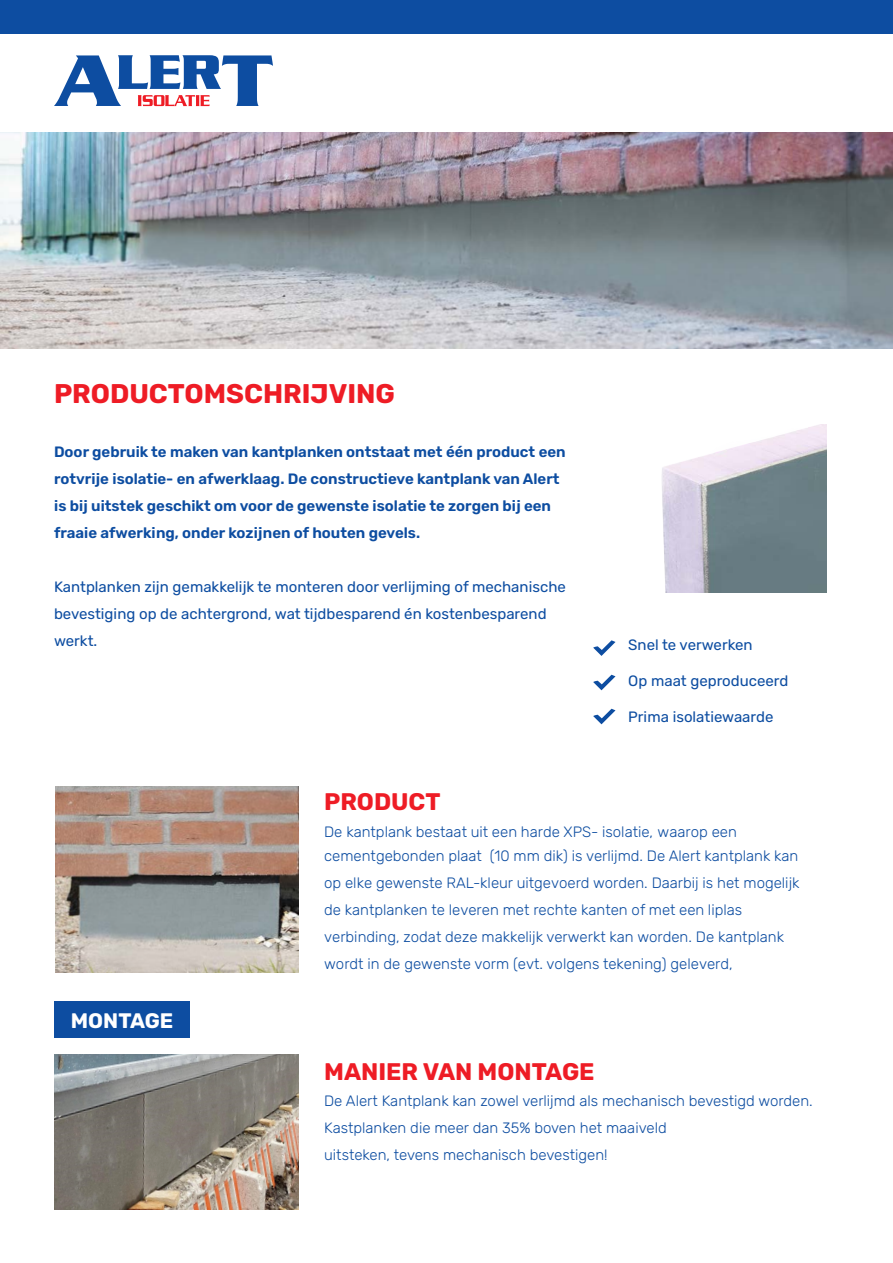
<style>
.page{position:relative;width:893px;height:1263px;background:#fff}
.page>*{position:absolute;margin:0;border:0;box-sizing:border-box;transform-origin:0 0}
.t1{font:700 27px "Rubik";color:#ee1c25}
.t2{font:700 24px "Rubik";color:#ee1c25}
.t3{font:700 21px "Rubik";color:#fff}
.t4{font:300 15px/27px "Rubik";color:#0d4da1}
.t5{font:600 15px/27px "Rubik";color:#0d4da1}
.t6{font:15px/27px "Rubik";color:#0d4da1}
</style>
<div class="page">
<div style="left:0;top:0;width:893px;height:34px;background:#0d4da1"></div>
<svg style="left:54px;top:55px;width:219px;height:51px"></svg>
<img style="left:0;top:132px;width:893px;height:217px">
<svg style="left:593px;top:640px;width:22px;height:16px"></svg>
<svg style="left:593px;top:675px;width:22px;height:15px"></svg>
<img style="left:662px;top:424px;width:165px;height:169px">
<img style="left:55px;top:787px;width:244px;height:186px">
<svg style="left:593px;top:709px;width:22px;height:15px"></svg>
<div style="left:54px;top:1002px;width:135px;height:36px;background:#0d4da1"></div>
<img style="left:54px;top:1055px;width:245px;height:154px">
<p class="t1" style="left:54px;top:379px;width:343px">PRODUCTOMSCHRIJVING</p>
<p class="t5" style="left:54px;top:439px;width:513px">Door gebruik te maken van kantplanken ontstaat met één product een rotvrije isolatie- en afwerklaag. De constructieve kantplank van Alert is bij uitstek geschikt om voor de gewenste isolatie te zorgen bij een fraaie afwerking, onder kozijnen of houten gevels.</p>
<p class="t6" style="left:54px;top:574px;width:513px">Kantplanken zijn gemakkelijk te monteren door verlijming of mechanische bevestiging op de achtergrond, wat tijdbesparend én kostenbesparend werkt.</p>
<p class="t6" style="left:628px;top:631px;width:126px">Snel te verwerken</p>
<p class="t6" style="left:628px;top:667px;width:162px">Op maat geproduceerd</p>
<p class="t6" style="left:628px;top:703px;width:147px">Prima isolatiewaarde</p>
<p class="t3" style="left:71px;top:1009px;width:104px">MONTAGE</p>
<p class="t2" style="left:324px;top:789px;width:118px">PRODUCT</p>
<p class="t4" style="left:324px;top:820px;width:476px;line-height:24.2px">De kantplank bestaat uit een harde XPS- isolatie, waarop een cementgebonden plaat (10 mm dik) is verlijmd. De Alert kantplank kan</p>
<p class="t4" style="left:324px;top:870px;width:477px">op elke gewenste RAL-kleur uitgevoerd worden. Daarbij is het mogelijk de kantplanken te leveren met rechte kanten of met een liplas verbinding, zodat deze makkelijk verwerkt kan worden. De kantplank wordt in de gewenste vorm (evt. volgens tekening) geleverd,</p>
<p class="t2" style="left:324px;top:1058px;width:272px">MANIER VAN MONTAGE</p>
<p class="t4" style="left:324px;top:1088px;width:490px">De Alert Kantplank kan zowel verlijmd als mechanisch bevestigd worden.<br>Kastplanken die meer dan 35% boven het maaiveld<br>uitsteken, tevens mechanisch bevestigen!</p>
</div>
